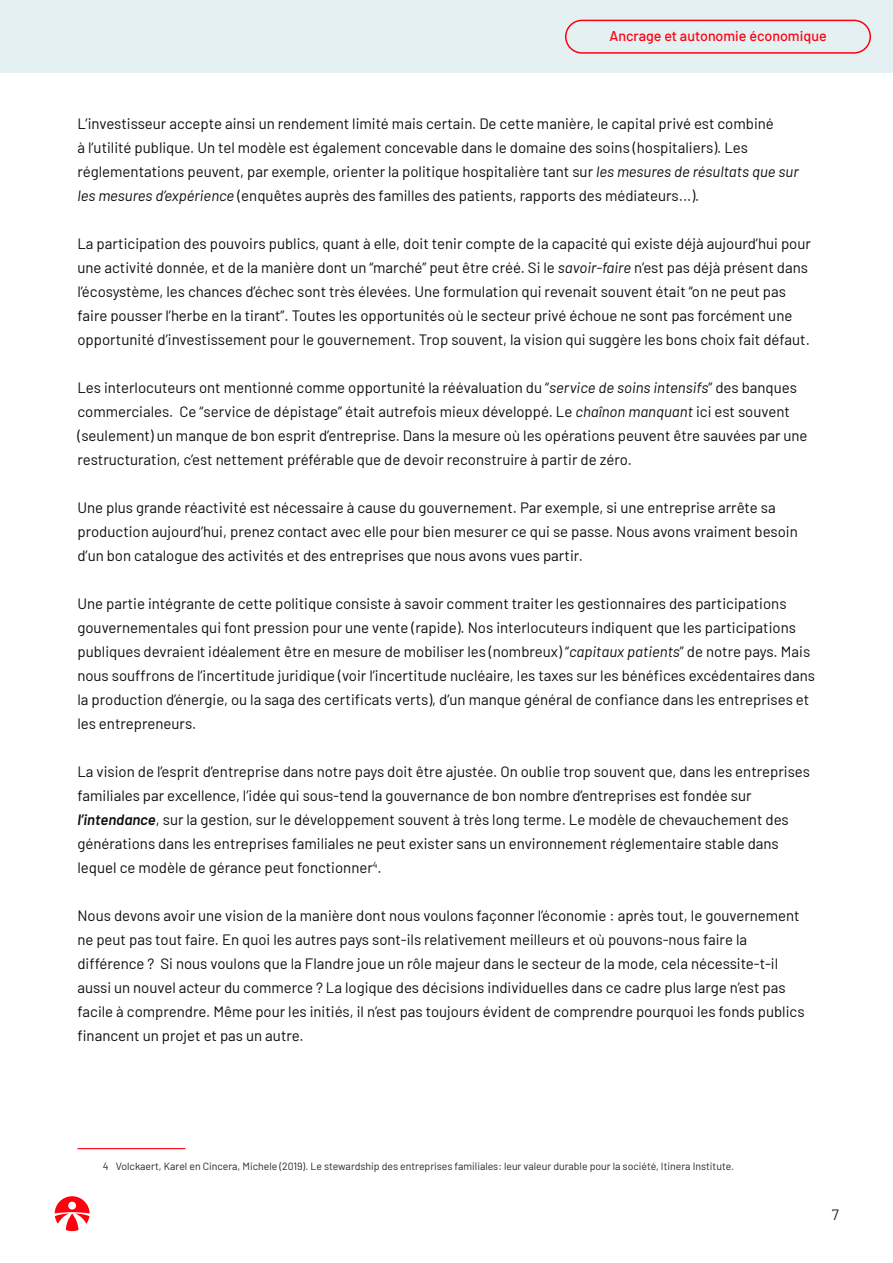
<style>
.page{position:relative;width:893px;height:1263px;background:#fff}
.page>*{position:absolute;margin:0;border:0;box-sizing:border-box;transform-origin:0 0}
.normaal{font:15px/24px "Barlow";color:#0d0d0d}
.t1{font:15px "Barlow";color:#262626}
.t2{font:500 14.25px "Barlow";color:#ff000f}
.voetnoot{font:10.5px "Barlow";color:#262626}
.s1{font-style:italic}
.s2{font-weight:600;font-style:italic}
</style>
<div class="page">
<div style="left:0;top:0;width:893px;height:72px;background:#e5f0f2"></div>
<div style="left:565px;top:20px;width:306px;height:34px;border:2px solid #ff000f;border-radius:16px"></div>
<hr style="left:77px;top:1148px;width:108px;height:1px;background:#ff000f">
<svg style="left:55px;top:1196px;width:35px;height:35px"></svg>
<p class="t2" style="left:609px;top:26px;width:219px">Ancrage et autonomie économique</p>
<p class="normaal" style="left:77px;top:111px;width:723px">L’investisseur accepte ainsi un rendement limité mais certain. De cette manière, le capital privé est combiné<br>à l’utilité publique. Un tel modèle est également concevable dans le domaine des soins (hospitaliers). Les réglementations peuvent, par exemple, orienter la politique hospitalière tant sur <span class="s1">les mesures de résultats que sur les mesures d’expérience</span> (enquêtes auprès des familles des patients, rapports des médiateurs...).</p>
<p class="normaal" style="left:77px;top:231px;width:735px">La participation des pouvoirs publics, quant à elle, doit tenir compte de la capacité qui existe déjà aujourd’hui pour une activité donnée, et de la manière dont un “marché” peut être créé. Si le <span class="s1">savoir-faire</span> n’est pas déjà présent dans l’écosystème, les chances d’échec sont très élevées. Une formulation qui revenait souvent était “on ne peut pas faire pousser l’herbe en la tirant”. Toutes les opportunités où le secteur privé échoue ne sont pas forcément une opportunité d’investissement pour le gouvernement. Trop souvent, la vision qui suggère les bons choix fait défaut.</p>
<p class="normaal" style="left:77px;top:375px;width:732px">Les interlocuteurs ont mentionné comme opportunité la réévaluation du “<span class="s1">service de soins intensifs</span>” des banques commerciales. Ce “service de dépistage” était autrefois mieux développé. Le <span class="s1">chaînon manquant</span> ici est souvent (seulement) un manque de bon esprit d’entreprise. Dans la mesure où les opérations peuvent être sauvées par une restructuration, c’est nettement préférable que de devoir reconstruire à partir de zéro.</p>
<p class="normaal" style="left:77px;top:495px;width:722px">Une plus grande réactivité est nécessaire à cause du gouvernement. Par exemple, si une entreprise arrête sa production aujourd’hui, prenez contact avec elle pour bien mesurer ce qui se passe. Nous avons vraiment besoin d’un bon catalogue des activités et des entreprises que nous avons vues partir.</p>
<p class="normaal" style="left:77px;top:591px;width:739px">Une partie intégrante de cette politique consiste à savoir comment traiter les gestionnaires des participations gouvernementales qui font pression pour une vente (rapide). Nos interlocuteurs indiquent que les participations publiques devraient idéalement être en mesure de mobiliser les (nombreux) “<span class="s1">capitaux patients</span>” de notre pays. Mais nous souffrons de l’incertitude juridique (voir l’incertitude nucléaire, les taxes sur les bénéfices excédentaires dans la production d’énergie, ou la saga des certificats verts), d’un manque général de confiance dans les entreprises et les entrepreneurs.</p>
<p class="normaal" style="left:77px;top:759px;width:734px">La vision de l’esprit d’entreprise dans notre pays doit être ajustée. On oublie trop souvent que, dans les entreprises familiales par excellence, l’idée qui sous-tend la gouvernance de bon nombre d’entreprises est fondée sur <span class="s2">l’intendance</span>, sur la gestion, sur le développement souvent à très long terme. Le modèle de chevauchement des générations dans les entreprises familiales ne peut exister sans un environnement réglementaire stable dans lequel ce modèle de gérance peut fonctionner<sup>4</sup>.</p>
<p class="normaal" style="left:77px;top:903px;width:729px">Nous devons avoir une vision de la manière dont nous voulons façonner l’économie : après tout, le gouvernement ne peut pas tout faire. En quoi les autres pays sont-ils relativement meilleurs et où pouvons-nous faire la différence ? Si nous voulons que la Flandre joue un rôle majeur dans le secteur de la mode, cela nécessite-t-il aussi un nouvel acteur du commerce ? La logique des décisions individuelles dans ce cadre plus large n’est pas facile à comprendre. Même pour les initiés, il n’est pas toujours évident de comprendre pourquoi les fonds publics financent un projet et pas un autre.</p>
<p class="voetnoot" style="left:103px;top:1159px;width:632px">4 Volckaert, Karel en Cincera, Michele (2019). Le stewardship des entreprises familiales: leur valeur durable pour la société, Itinera Institute.</p>
<p class="t1" style="left:832px;top:1204px;width:9px">7</p>
</div>
